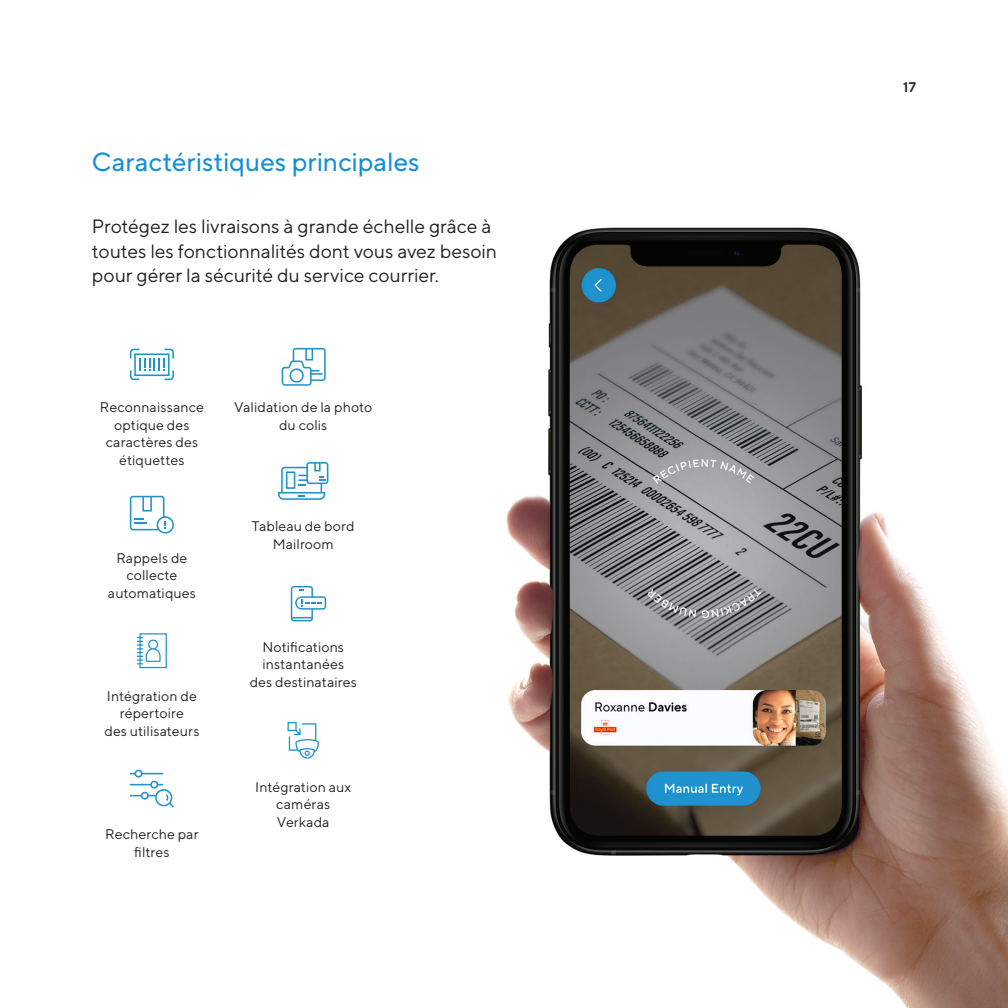
<style>
.page{position:relative;width:1008px;height:1008px;background:#fff}
.page>*{position:absolute;margin:0;border:0;box-sizing:border-box;transform-origin:0 0}
.Level_2-Subtitles-Se{font:26.25px "TT Norms Pro";letter-spacing:-.005em;color:#1190d7}
.t1{font:19.25px/24.5px "TT Norms Pro";color:#231f20}
.t2{font:14px/17.5px "TT Norms Pro";letter-spacing:.01em;color:#231f20;text-align:center}
.t3{font:600 14px "TT Norms Pro";color:#231f20}
</style>
<div class="page">
<svg style="left:130px;top:349px;width:44px;height:31px"></svg>
<svg style="left:287px;top:722px;width:32px;height:37px"></svg>
<svg style="left:291px;top:586px;width:35px;height:35px"></svg>
<svg style="left:137px;top:633px;width:30px;height:35px"></svg>
<svg style="left:130px;top:770px;width:44px;height:37px"></svg>
<svg style="left:278px;top:462px;width:50px;height:38px"></svg>
<svg style="left:130px;top:496px;width:44px;height:38px"></svg>
<svg style="left:282px;top:348px;width:44px;height:38px"></svg>
<img style="left:506px;top:227px;width:502px;height:781px">
<p class="Level_2-Subtitles-Se" style="left:92px;top:143px;width:329px">Caractéristiques principales</p>
<p class="t1" style="left:92px;top:213px;width:407px">Protégez les livraisons à grande échelle grâce à toutes les fonctionnalités dont vous avez besoin pour gérer la sécurité du service courrier.</p>
<p class="t2" style="left:100px;top:397px;width:105px">Reconnaissance optique des caractères des étiquettes</p>
<p class="t2" style="left:234px;top:397px;width:140px">Validation de la photo</p>
<p class="t2" style="left:279px;top:415px;width:50px">du colis</p>
<p class="t2" style="left:116px;top:548px;width:72px">Rappels de collecte</p>
<p class="t2" style="left:108px;top:583px;width:89px">automatiques</p>
<p class="t2" style="left:107px;top:686px;width:92px">Intégration de répertoire</p>
<p class="t2" style="left:104px;top:721px;width:96px">des utilisateurs</p>
<p class="t2" style="left:105px;top:824px;width:95px">Recherche par filtres</p>
<p class="t2" style="left:252px;top:517px;width:104px">Tableau de bord</p>
<p class="t2" style="left:273px;top:534px;width:63px">Mailroom</p>
<p class="t2" style="left:262px;top:637px;width:83px;text-align:left">Notifications instantanées</p>
<p class="t2" style="left:250px;top:672px;width:109px">des destinataires</p>
<p class="t2" style="left:255px;top:777px;width:98px">Intégration aux caméras</p>
<p class="t2" style="left:277px;top:812px;width:54px">Verkada</p>
<p class="t3" style="left:903px;top:77px;width:14px">17</p>
</div>
